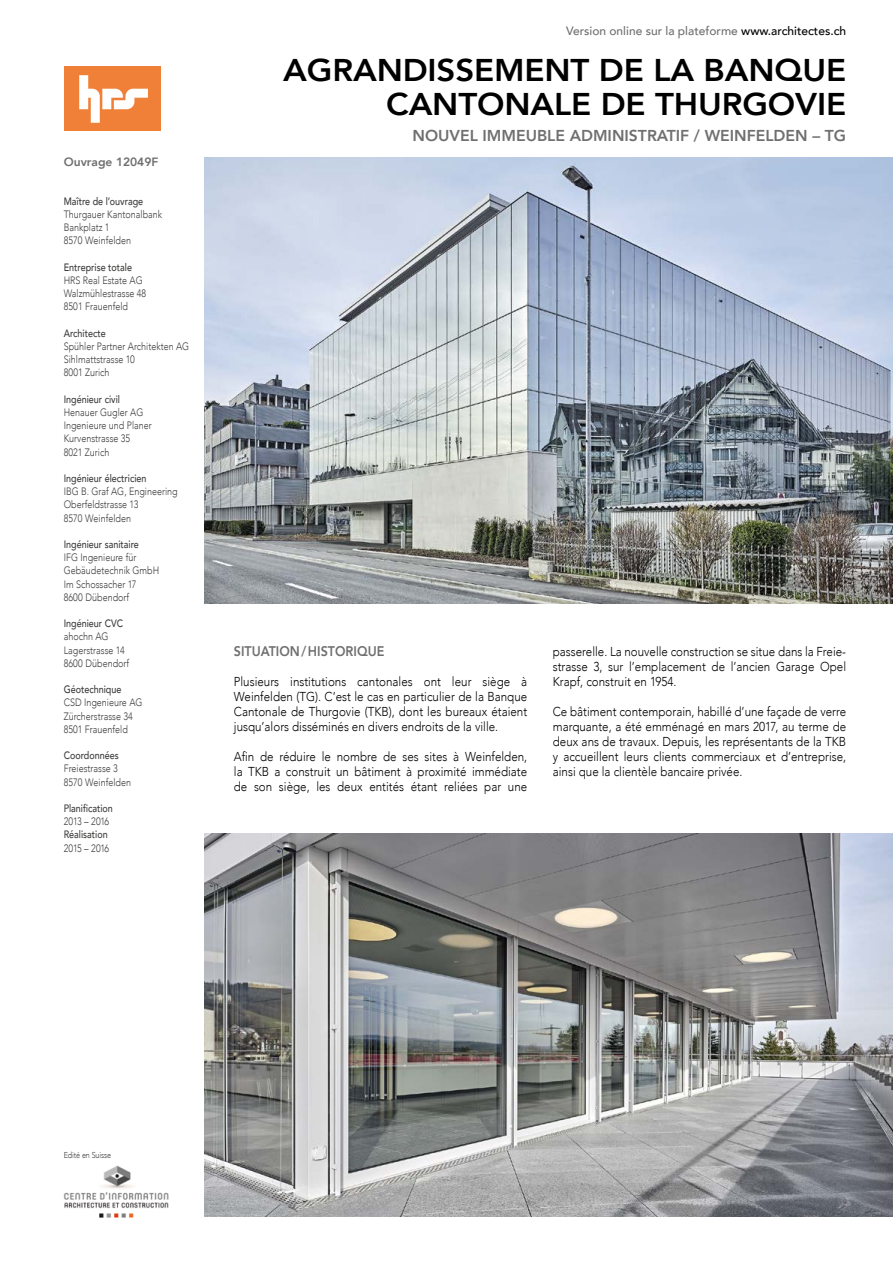
<style>
.page{position:relative;width:893px;height:1263px;background:#fff}
.page>*{position:absolute;margin:0;border:0;box-sizing:border-box;transform-origin:0 0}
.t1{font:800 31.35px/34.5px "Avenir";letter-spacing:-.005em;color:#000;text-align:right;scale:1.05 1}
.t2{font:800 15.75px "Avenir";color:#706f6f}
.t3{font:800 13.95px "Avenir";color:#706f6f;scale:.9 1}
.t4{font:300 12.9px/15px "Avenir";color:#000;text-align:justify;scale:.9 1}
.t5{font:500 12px "Avenir";color:#706f6f}
.t6{font:800 12px "Avenir";color:#706f6f}
.t7{font:300 10.65px/13.2px "Avenir";color:#3c3c3b;scale:.84 1}
.t8{font:500 10.65px "Avenir";color:#3c3c3b;scale:.84 1}
.t9{font:300 10.65px "Avenir";letter-spacing:-.02em;color:#3c3c3b;scale:.84 1}
.t10{font:300 8.55px "Avenir";letter-spacing:-.01em;color:#3c3c3b;scale:.84 1}
.s1{color:#000}
</style>
<div class="page">
<img style="left:204px;top:157px;width:689px;height:447px">
<img style="left:63px;top:1165px;width:106px;height:53px">
<img style="left:204px;top:833px;width:689px;height:383px">
<div style="left:64px;top:67px;width:97px;height:64px;background:#f07f38"></div>
<svg style="left:79px;top:75px;width:69px;height:48px"></svg>
<p class="t6" style="left:64px;top:153px;width:96px">Ouvrage 12049F</p>
<p class="t8" style="left:64px;top:192px;width:96px">Maître de l’ouvrage</p>
<p class="t7" style="left:64px;top:208px;width:119px">Thurgauer Kantonalbank<br>Bankplatz 1<br>8570 Weinfelden</p>
<p class="t8" style="left:64px;top:258px;width:83px">Entreprise totale</p>
<p class="t7" style="left:64px;top:274px;width:100px">HRS Real Estate AG<br>Walzmühlestrasse 48<br>8501 Frauenfeld</p>
<p class="t8" style="left:64px;top:324px;width:52px">Architecte</p>
<p class="t7" style="left:64px;top:340px;width:151px">Spühler Partner Architekten AG<br>Sihlmattstrasse 10<br>8001 Zurich</p>
<p class="t8" style="left:64px;top:390px;width:69px">Ingénieur civil</p>
<p class="t7" style="left:64px;top:406px;width:106px">Henauer Gugler AG<br>Ingenieure und Planer<br>Kurvenstrasse 35<br>8021 Zurich</p>
<p class="t8" style="left:64px;top:469px;width:100px">Ingénieur électricien</p>
<p class="t7" style="left:64px;top:485px;width:137px">IBG B. Graf AG, Engineering<br>Oberfeldstrasse 13<br>8570 Weinfelden</p>
<p class="t8" style="left:64px;top:535px;width:91px">Ingénieur sanitaire</p>
<p class="t7" style="left:64px;top:551px;width:115px">IFG Ingenieure für<br>Gebäudetechnik GmbH<br>Im Schossacher 17<br>8600 Dübendorf</p>
<p class="t8" style="left:64px;top:614px;width:72px">Ingénieur CVC</p>
<p class="t7" style="left:64px;top:630px;width:79px">ahochn AG<br>Lagerstrasse 14<br>8600 Dübendorf</p>
<p class="t8" style="left:64px;top:680px;width:70px">Géotechnique</p>
<p class="t7" style="left:64px;top:696px;width:95px">CSD Ingenieure AG<br>Zürcherstrasse 34<br>8501 Frauenfeld</p>
<p class="t8" style="left:64px;top:746px;width:67px">Coordonnées</p>
<p class="t7" style="left:64px;top:762px;width:82px">Freiestrasse 3<br>8570 Weinfelden</p>
<p class="t8" style="left:64px;top:799px;width:60px">Planification</p>
<p class="t9" style="left:64px;top:815px;width:56px">2013 – 2016</p>
<p class="t8" style="left:64px;top:825px;width:54px">Réalisation</p>
<p class="t9" style="left:64px;top:842px;width:56px">2015 – 2016</p>
<p class="t5" style="left:566px;top:20px;width:282px">Version online sur la plateforme <span class="s1">www.architectes.ch</span></p>
<h1 class="t1" style="left:283px;top:53px;width:538px">AGRANDISSEMENT DE LA BANQUE<br>CANTONALE DE THURGOVIE</h1>
<p class="t2" style="left:412px;top:123px;width:435px">NOUVEL IMMEUBLE ADMINISTRATIF / WEINFELDEN – TG</p>
<p class="t3" style="left:234px;top:640px;width:169px">SITUATION/HISTORIQUE</p>
<p class="t4" style="left:234px;top:674px;width:328px">Plusieurs institutions cantonales ont leur siège à Weinfelden (TG). C’est le cas en particulier de la Banque Cantonale de Thurgovie (TKB), dont les bureaux étaient jusqu’alors disséminés en divers endroits de la ville.</p>
<p class="t4" style="left:234px;top:749px;width:327px">Afin de réduire le nombre de ses sites à Weinfelden, la TKB a construit un bâtiment à proximité immédiate de son siège, les deux entités étant reliées par une</p>
<p class="t4" style="left:553px;top:644px;width:327px">passerelle. La nouvelle construction se situe dans la Freie&shy;strasse 3, sur l’emplacement de l’ancien Garage Opel Krapf, construit en 1954.</p>
<p class="t4" style="left:553px;top:704px;width:328px">Ce bâtiment contemporain, habillé d’une façade de verre marquante, a été emménagé en mars 2017, au terme de deux ans de travaux. Depuis, les représentants de la TKB y accueillent leurs clients commerciaux et d’entreprise, ainsi que la clientèle bancaire privée.</p>
<p class="t10" style="left:64px;top:1149px;width:58px">Edité en Suisse</p>
</div>
